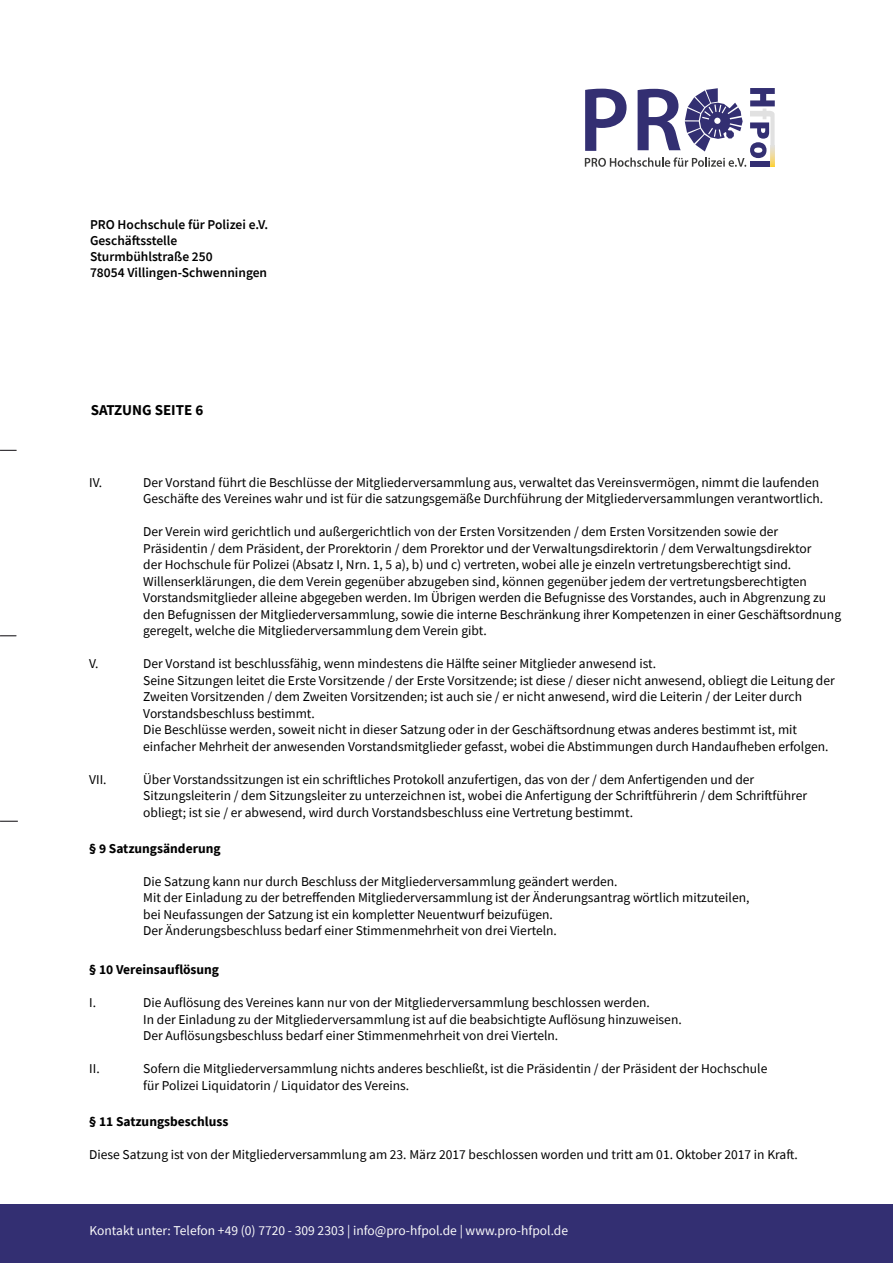
<style>
.page{position:relative;width:893px;height:1263px;background:#fff}
.page>*{position:absolute;margin:0;border:0;box-sizing:border-box;transform-origin:0 0}
.t1{font:700 15px "Source Sans Pro";color:#000}
.t2{font:13.5px/16.5px "Source Sans Pro";color:#000}
.t3{font:600 13.5px/16.2px "Source Sans Pro";color:#000}
.t4{font:13.5px "Source Sans Pro";color:#fbfbfb}
.t5{font:700 13.5px "Source Sans Pro";color:#000}
</style>
<div class="page">
<div style="left:0;top:1205px;width:893px;height:58px;background:#332f72"></div>
<svg style="left:0;top:450px;width:17px;height:1px"></svg>
<svg style="left:0;top:821px;width:18px;height:1px"></svg>
<svg style="left:0;top:635px;width:16px;height:1px"></svg>
<svg style="left:585px;top:88px;width:190px;height:79px"></svg>
<p class="t3" style="left:90px;top:216px;width:180px">PRO Hochschule für Polizei e.V.<br>Geschäftsstelle<br>Sturmbühlstraße 250<br>78054 Villingen-Schwenningen</p>
<p class="t1" style="left:91px;top:400px;width:114px">SATZUNG SEITE 6</p>
<p class="t2" style="left:89px;top:474px;width:14px">IV.</p>
<p class="t2" style="left:143px;top:474px;width:681px">Der Vorstand führt die Beschlüsse der Mitgliederversammlung aus, verwaltet das Vereinsvermögen, nimmt die laufenden<br>Geschäfte des Vereines wahr und ist für die satzungsgemäße Durchführung der Mitgliederversammlungen verantwortlich.</p>
<p class="t2" style="left:143px;top:523px;width:699px">Der Verein wird gerichtlich und außergerichtlich von der Ersten Vorsitzenden / dem Ersten Vorsitzenden sowie der Präsidentin / dem Präsident, der Prorektorin / dem Prorektor und der Verwaltungsdirektorin / dem Verwaltungsdirektor<br>der Hochschule für Polizei (Absatz I, Nrn. 1, 5 a), b) und c) vertreten, wobei alle je einzeln vertretungsberechtigt sind.<br>Willenserklärungen, die dem Verein gegenüber abzugeben sind, können gegenüber jedem der vertretungsberechtigten Vorstandsmitglieder alleine abgegeben werden. Im Übrigen werden die Befugnisse des Vorstandes, auch in Abgrenzung zu den Befugnissen der Mitgliederversammlung, sowie die interne Beschränkung ihrer Kompetenzen in einer Geschäftsordnung geregelt, welche die Mitgliederversammlung dem Verein gibt.</p>
<p class="t2" style="left:89px;top:655px;width:11px">V.</p>
<p class="t2" style="left:143px;top:655px;width:693px">Der Vorstand ist beschlussfähig, wenn mindestens die Hälfte seiner Mitglieder anwesend ist.<br>Seine Sitzungen leitet die Erste Vorsitzende / der Erste Vorsitzende; ist diese / dieser nicht anwesend, obliegt die Leitung der Zweiten Vorsitzenden / dem Zweiten Vorsitzenden; ist auch sie / er nicht anwesend, wird die Leiterin / der Leiter durch Vorstandsbeschluss bestimmt.<br>Die Beschlüsse werden, soweit nicht in dieser Satzung oder in der Geschäftsordnung etwas anderes bestimmt ist, mit einfacher Mehrheit der anwesenden Vorstandsmitglieder gefasst, wobei die Abstimmungen durch Handaufheben erfolgen.</p>
<p class="t2" style="left:89px;top:771px;width:19px">VII.</p>
<p class="t2" style="left:143px;top:771px;width:665px">Über Vorstandssitzungen ist ein schriftliches Protokoll anzufertigen, das von der / dem Anfertigenden und der<br>Sitzungsleiterin / dem Sitzungsleiter zu unterzeichnen ist, wobei die Anfertigung der Schriftführerin / dem Schriftführer obliegt; ist sie / er abwesend, wird durch Vorstandsbeschluss eine Vertretung bestimmt.</p>
<p class="t5" style="left:89px;top:839px;width:133px">§ 9 Satzungsänderung</p>
<p class="t2" style="left:143px;top:873px;width:608px">Die Satzung kann nur durch Beschluss der Mitgliederversammlung geändert werden.<br>Mit der Einladung zu der betreffenden Mitgliederversammlung ist der Änderungsantrag wörtlich mitzuteilen, bei Neufassungen der Satzung ist ein kompletter Neuentwurf beizufügen.<br>Der Änderungsbeschluss bedarf einer Stimmenmehrheit von drei Vierteln.</p>
<p class="t5" style="left:89px;top:961px;width:131px">§ 10 Vereinsauflösung</p>
<p class="t2" style="left:89px;top:994px;width:8px">I.</p>
<p class="t2" style="left:143px;top:994px;width:540px">Die Auflösung des Vereines kann nur von der Mitgliederversammlung beschlossen werden.<br>In der Einladung zu der Mitgliederversammlung ist auf die beabsichtigte Auflösung hinzuweisen.<br>Der Auflösungsbeschluss bedarf einer Stimmenmehrheit von drei Vierteln.</p>
<p class="t2" style="left:89px;top:1060px;width:12px">II.</p>
<p class="t2" style="left:143px;top:1060px;width:626px">Sofern die Mitgliederversammlung nichts anderes beschließt, ist die Präsidentin / der Präsident der Hochschule für Polizei Liquidatorin / Liquidator des Vereins.</p>
<p class="t5" style="left:89px;top:1112px;width:141px">§ 11 Satzungsbeschluss</p>
<p class="t2" style="left:89px;top:1146px;width:710px">Diese Satzung ist von der Mitgliederversammlung am 23. März 2017 beschlossen worden und tritt am 01. Oktober 2017 in Kraft.</p>
<p class="t4" style="left:90px;top:1222px;width:480px">Kontakt unter: Telefon +49 (0) 7720 - 309 2303 | info@pro-hfpol.de | www.pro-hfpol.de</p>
</div>
